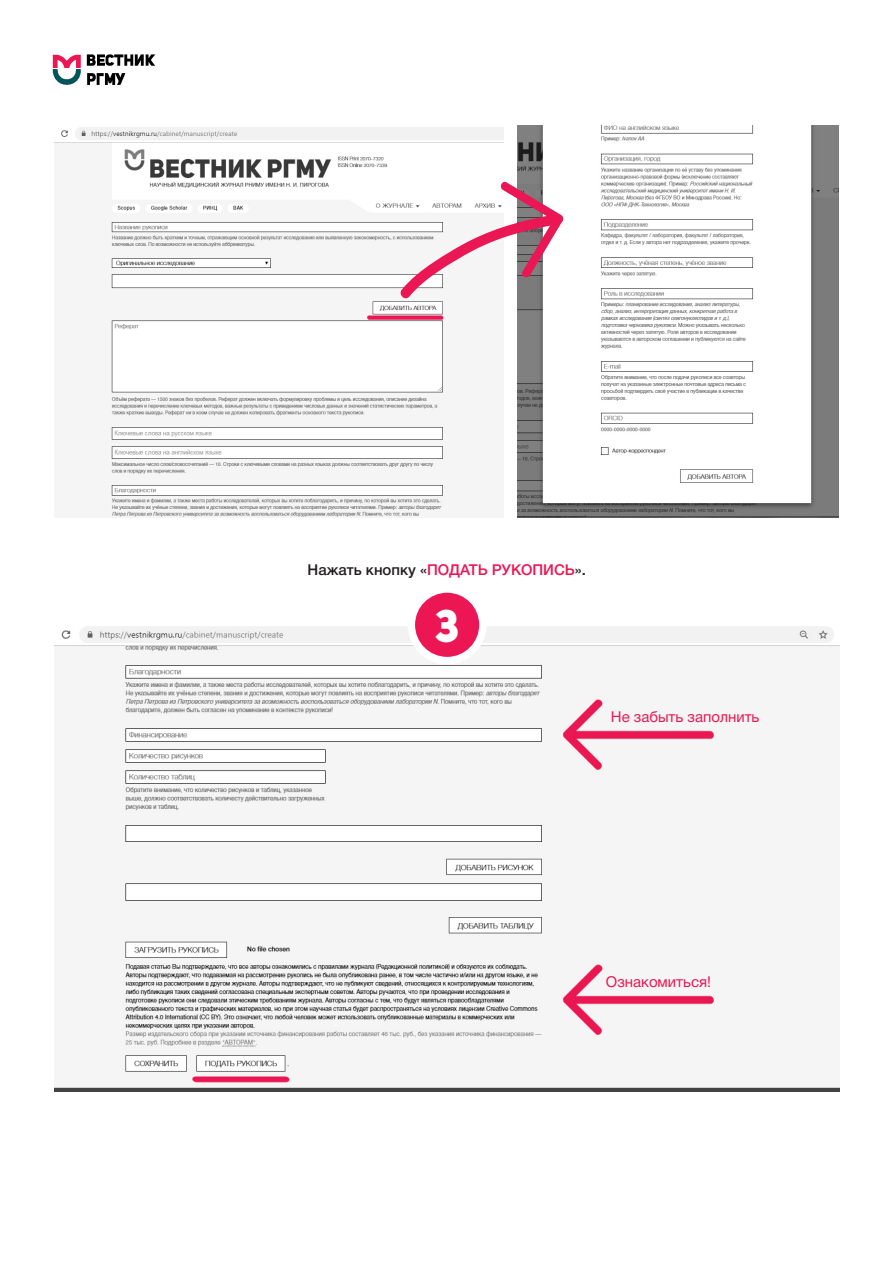
<style>
.page{position:relative;width:893px;height:1263px;background:#fff}
.page>*{position:absolute;margin:0;border:0;box-sizing:border-box;transform-origin:0 0}
.t1{font:45.3px "Uni Sans Heavy CAPS";color:#fff}
.t2{font:15px "Helvetica Neue Cyr";color:#e91852}
.t3{font:500 15px "Helvetica Neue Cyr";color:#231f20}
.s1{color:#ec1654}
</style>
<div class="page">
<img style="left:52px;top:54px;width:104px;height:31px">
<img style="left:54px;top:626px;width:786px;height:466px">
<div style="left:411px;top:589px;width:72px;height:72px;background:#ec1654;border-radius:50%"></div>
<div style="left:408px;top:585px;width:79px;height:79px;border:8px solid #fff;border-radius:50%"></div>
<img style="left:517px;top:126px;width:322px;height:392px">
<img style="left:54px;top:127px;width:449px;height:391px">
<svg style="left:398px;top:180px;width:168px;height:122px"></svg>
<svg style="left:366px;top:315px;width:78px;height:5px"></svg>
<p class="t3" style="left:308px;top:561px;width:280px">Нажать кнопку «<span class="s1">ПОДАТЬ РУКОПИСЬ</span>».</p>
<p class="t1" style="left:435px;top:597px;width:26px">3</p>
<p class="t2" style="left:611px;top:708px;width:150px">Не забыть заполнить</p>
<p class="t2" style="left:606px;top:973px;width:107px">Ознакомиться!</p>
</div>
